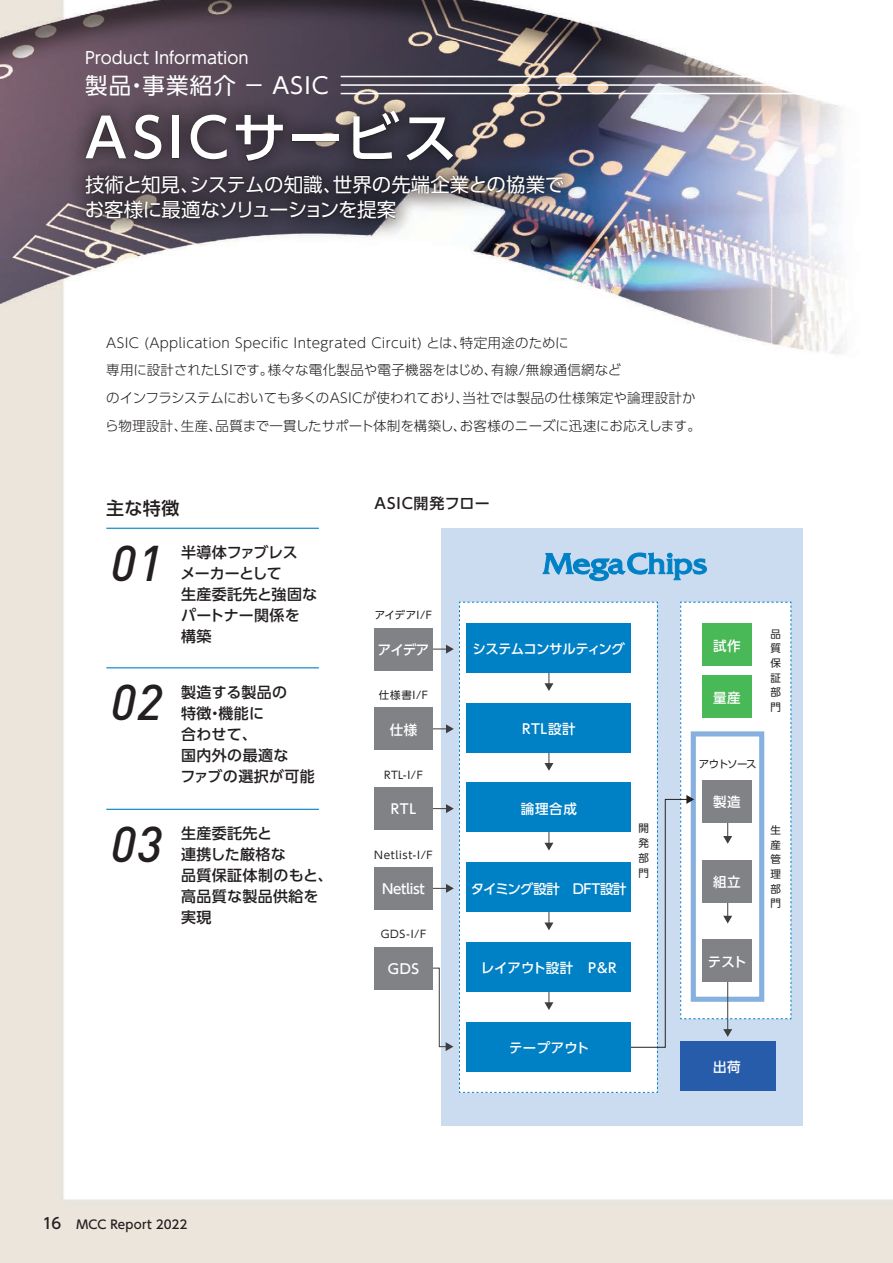
<style>
.page{position:relative;width:893px;height:1263px;background:#fff}
.page>*{position:absolute;margin:0;border:0;box-sizing:border-box;transform-origin:0 0}
.t1{font:500 54px "UD Shin Go Pr 6 N";letter-spacing:.075em;color:#fff}
.t2{font:italic 500 49.5px "DINOT";color:#231f20}
.t3{font:22.5px "UD Shin Go Pr 6 N";letter-spacing:.05em;color:#fff}
.t4{font:19.5px/25.5px "UD Shin Go Pr 6 N";letter-spacing:-.02em;color:#fff}
.t5{font:500 18px "UD Shin Go Pr 6 N";color:#231f20}
.t6{font:16.5px "UD Shin Go Pr 6 N";letter-spacing:-.005em;color:#fff}
.t7{font:500 15px/21px "UD Shin Go Pr 6 N";letter-spacing:.025em;color:#231f20}
.t8{font:500 15px/21px "UD Shin Go Pr 6 N";letter-spacing:-.01em;color:#231f20}
.t9{font:500 15px "UD Shin Go Pr 6 N";letter-spacing:.045em;color:#231f20}
.t10{font:300 13.5px/27.8px "UD Shin Go Pr 6 N";letter-spacing:.025em;color:#231f20}
.t11{font:500 13.5px "UD Shin Go Pr 6 N";letter-spacing:-.025em;color:#fff}
.t12{font:500 13.5px "UD Shin Go Pr 6 N";letter-spacing:-.055em;color:#fff}
.t13{font:500 12px "UD Shin Go Pr 6 N";letter-spacing:.02em;color:#231f20}
.t14{font:10.5px/14.7px "UD Shin Go Pr 6 N";letter-spacing:.06em;color:#231f20;text-align:justify}
.s1{font-size:15px}
</style>
<div class="page">
<img style="left:0;top:0;width:893px;height:1263px">
<hr style="left:106px;top:528px;width:213px;height:1px;background:#0080c5">
<hr style="left:106px;top:667px;width:213px;height:1px;background:#0080c5">
<hr style="left:106px;top:809px;width:213px;height:1px;background:#0080c5">
<hr style="left:341px;top:76px;width:552px;height:1px;background:#fff">
<hr style="left:341px;top:84px;width:552px;height:2px;background:#fff">
<hr style="left:341px;top:93px;width:552px;height:1px;background:#fff">
<div style="left:441px;top:528px;width:362px;height:597px;background:#ccdcf0"></div>
<div style="left:374px;top:628px;width:59px;height:42px;background:#808285"></div>
<div style="left:374px;top:707px;width:59px;height:43px;background:#808285"></div>
<div style="left:374px;top:787px;width:59px;height:43px;background:#808285"></div>
<div style="left:374px;top:867px;width:59px;height:43px;background:#808285"></div>
<div style="left:374px;top:947px;width:59px;height:42px;background:#808285"></div>
<svg style="left:424px;top:602px;width:368px;height:491px"></svg>
<div style="left:467px;top:1022px;width:164px;height:49px;background:#0080c5"></div>
<svg style="left:542px;top:552px;width:165px;height:29px"></svg>
<p class="t6" style="left:85px;top:44px;width:165px">Product Information</p>
<h3 class="t3" style="left:85px;top:67px;width:245px">製品・事業紹介 － ASIC</h3>
<h1 class="t1" style="left:85px;top:94px;width:373px">ASICサービス</h1>
<h3 class="t4" style="left:85px;top:171px;width:481px">技術と知見、システムの知識、世界の先端企業との協業でお客様に最適なソリューションを提案</h3>
<p class="t10" style="left:105px;top:328px;width:597px">ASIC (Application Specific Integrated Circuit) とは、特定用途のために<br>専用に設計されたLSIです。様々な電化製品や電子機器をはじめ、有線/無線通信網など<br>のインフラシステムにおいても多くのASICが使われており、当社では製品の仕様策定や論理設計から物理設計、生産、品質まで一貫したサポート体制を構築し、お客様のニーズに迅速にお応えします。</p>
<h3 class="t5" style="left:106px;top:494px;width:75px">主な特徴</h3>
<h2 class="t2" style="left:111px;top:529px;width:53px">01</h2>
<p class="t8" style="left:180px;top:542px;width:138px">半導体ファブレス<br>メーカーとして<br>生産委託先と強固なパートナー関係を構築</p>
<h2 class="t2" style="left:111px;top:669px;width:53px">02</h2>
<p class="t7" style="left:181px;top:681px;width:136px">製造する製品の<br>特徴・機能に<br>合わせて、<br>国内外の最適な<br>ファブの選択が可能</p>
<p class="t9" style="left:374px;top:491px;width:117px">ASIC開発フロー</p>
<p class="t14" style="left:375px;top:608px;width:59px">アイデアI/F</p>
<p class="t11" style="left:378px;top:639px;width:53px">アイデア</p>
<p class="t12" style="left:473px;top:638px;width:154px">システムコンサルティング</p>
<p class="t14" style="left:379px;top:687px;width:51px">仕様書I/F</p>
<p class="t11" style="left:390px;top:718px;width:29px">仕様</p>
<p class="t11" style="left:522px;top:718px;width:55px">RTL設計</p>
<p class="t14" style="left:384px;top:767px;width:41px">RTL-I/F</p>
<p class="t11" style="left:391px;top:798px;width:27px">RTL</p>
<p class="t11" style="left:521px;top:798px;width:58px">論理合成</p>
<p class="t11" style="left:713px;top:634px;width:29px">試作</p>
<p class="t11" style="left:713px;top:687px;width:29px">量産</p>
<p class="t14" style="left:771px;top:626px;width:12px">品質保証部門</p>
<p class="t14" style="left:699px;top:756px;width:59px">アウトソース</p>
<p class="t11" style="left:713px;top:791px;width:29px">製造</p>
<h2 class="t2" style="left:111px;top:810px;width:53px">03</h2>
<p class="t7" style="left:181px;top:823px;width:153px">生産委託先と<br>連携した厳格な<br>品質保証体制のもと、高品質な製品供給を実現</p>
<p class="t14" style="left:374px;top:847px;width:60px">Netlist-I/F</p>
<p class="t11" style="left:382px;top:878px;width:44px">Netlist</p>
<p class="t11" style="left:471px;top:878px;width:157px">タイミング設計　DFT設計</p>
<p class="t14" style="left:381px;top:927px;width:47px">GDS-I/F</p>
<p class="t11" style="left:388px;top:958px;width:33px">GDS</p>
<p class="t11" style="left:481px;top:957px;width:137px">レイアウト設計　P&amp;R</p>
<p class="t14" style="left:639px;top:821px;width:12px">開発部門</p>
<p class="t14" style="left:771px;top:822px;width:12px">生産管理部門</p>
<p class="t11" style="left:713px;top:871px;width:29px">組立</p>
<p class="t11" style="left:708px;top:950px;width:40px">テスト</p>
<p class="t11" style="left:509px;top:1037px;width:82px">テープアウト</p>
<p class="t11" style="left:713px;top:1056px;width:29px">出荷</p>
<p class="t13" style="left:43px;top:1215px;width:147px"><span class="s1">16</span> MCC Report 2022</p>
</div>
